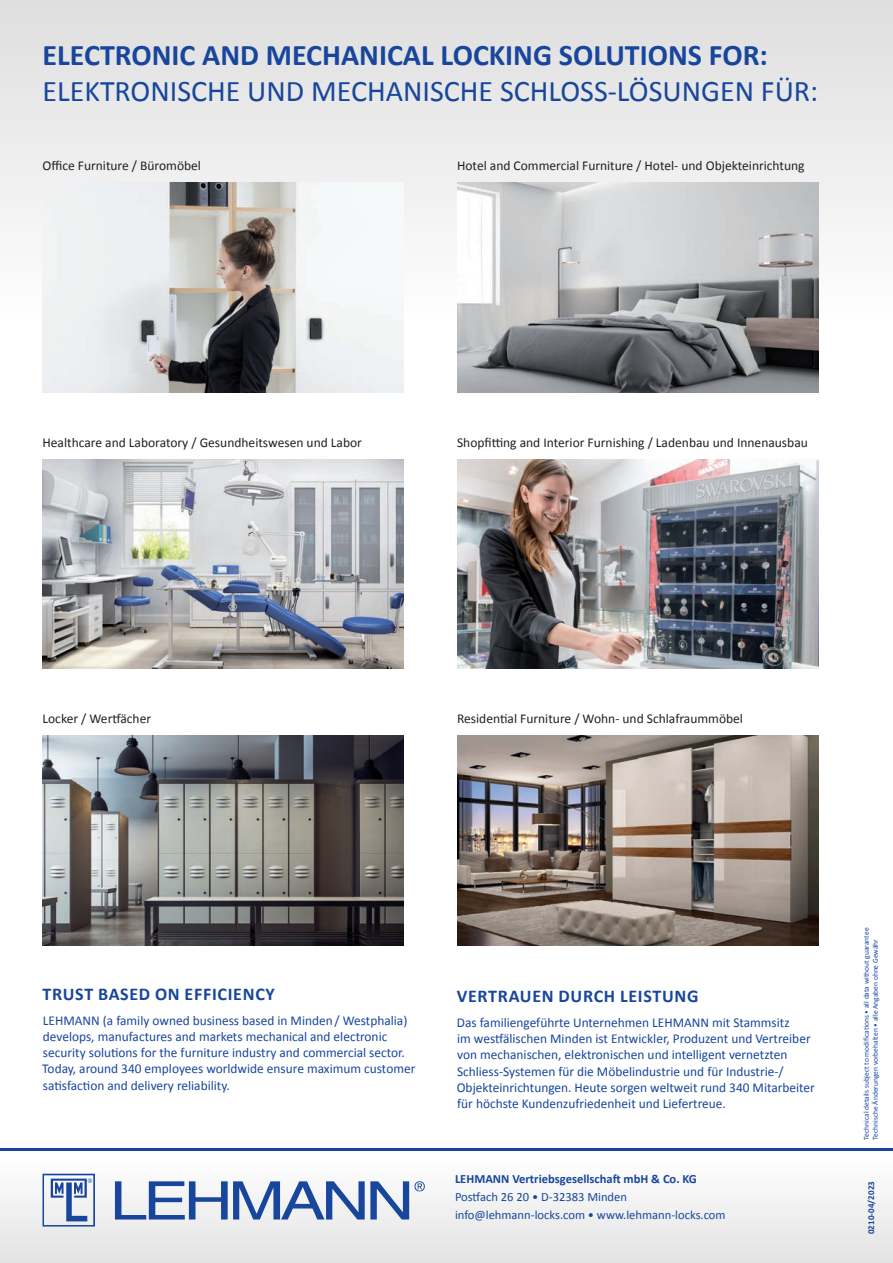
<style>
.page{position:relative;width:893px;height:1263px;background:#fff}
.page>*{position:absolute;margin:0;border:0;box-sizing:border-box;transform-origin:0 0}
.t1{font:30px "Calibri";color:#18469d}
.t2{font:700 30px "Calibri";color:#18469d}
.t3{font:700 18px "Calibri";letter-spacing:.04em;color:#18469d}
.t4{font:13.5px/16.2px "Calibri";color:#18469d}
.t5{font:13.5px "Calibri";color:#231f20}
.t6{font:12.6px/18px "Calibri";color:#18469d}
.t7{font:700 12.6px "Calibri";color:#18469d}
.t8{font:700 9px "Calibri";letter-spacing:.01em;color:#18469d}
.t9{font:7.5px/9px "Calibri";color:#18469d}
</style>
<div class="page">
<svg style="left:0;top:1173px;width:893px;height:90px"></svg>
<svg style="left:0;top:0;width:893px;height:327px"></svg>
<svg style="left:115px;top:1181px;width:294px;height:38px"></svg>
<svg style="left:415px;top:1181px;width:10px;height:10px"></svg>
<svg style="left:43px;top:1174px;width:52px;height:52px"></svg>
<hr style="left:0;top:1148px;width:893px;height:2px;background:#18469d">
<img style="left:43px;top:183px;width:361px;height:209px">
<img style="left:457px;top:183px;width:362px;height:209px">
<img style="left:43px;top:459px;width:361px;height:210px">
<img style="left:457px;top:459px;width:362px;height:210px">
<img style="left:43px;top:736px;width:361px;height:209px">
<img style="left:457px;top:736px;width:362px;height:209px">
<h1 class="t2" style="left:43px;top:36px;width:727px">ELECTRONIC AND MECHANICAL LOCKING SOLUTIONS FOR:</h1>
<h1 class="t1" style="left:43px;top:72px;width:777px">ELEKTRONISCHE UND MECHANISCHE SCHLOSS-LÖSUNGEN FÜR:</h1>
<p class="t5" style="left:43px;top:157px;width:160px">Office Furniture / Büromöbel</p>
<p class="t5" style="left:457px;top:157px;width:349px">Hotel and Commercial Furniture / Hotel- und Objekteinrichtung</p>
<p class="t5" style="left:43px;top:434px;width:321px">Healthcare and Laboratory / Gesundheitswesen und Labor</p>
<p class="t5" style="left:457px;top:434px;width:352px">Shopfitting and Interior Furnishing / Ladenbau und Innenausbau</p>
<p class="t5" style="left:43px;top:710px;width:110px">Locker / Wertfächer</p>
<p class="t5" style="left:457px;top:710px;width:287px">Residential Furniture / Wohn- und Schlafraummöbel</p>
<h2 class="t3" style="left:42px;top:983px;width:234px">TRUST BASED ON EFFICIENCY</h2>
<p class="t4" style="left:42px;top:1011px;width:375px">LEHMANN (a family owned business based in Minden / Westphalia) develops, manufactures and markets mechanical and electronic security solutions for the furniture industry and commercial sector.<br>Today, around 340 employees worldwide ensure maximum customer satisfaction and delivery reliability.</p>
<h2 class="t3" style="left:457px;top:985px;width:243px">VERTRAUEN DURCH LEISTUNG</h2>
<p class="t4" style="left:457px;top:1014px;width:360px">Das familiengeführte Unternehmen LEHMANN mit Stammsitz<br>im westfälischen Minden ist Entwickler, Produzent und Vertreiber von mechanischen, elektronischen und intelligent vernetzten Schliess-Systemen für die Möbelindustrie und für Industrie-/ Objekteinrichtungen. Heute sorgen weltweit rund 340 Mitarbeiter für höchste Kundenzufriedenheit und Liefertreue.</p>
<p class="t9" style="left:861px;top:1140px;width:213px;rotate:-90deg">Technical details subject to modifications • all data without guarantee<br>Technische Änderungen vorbehalten • alle Angaben ohne Gewähr</p>
<p class="t7" style="left:455px;top:1171px;width:243px">LEHMANN Vertriebsgesellschaft mbH &amp; Co. KG</p>
<p class="t6" style="left:455px;top:1187px;width:272px">Postfach 26 20 • D-32383 Minden info@lehmann-locks.com • www.lehmann-locks.com</p>
<p class="t8" style="left:866px;top:1234px;width:55px;rotate:-90deg">0210-04/2023</p>
</div>
